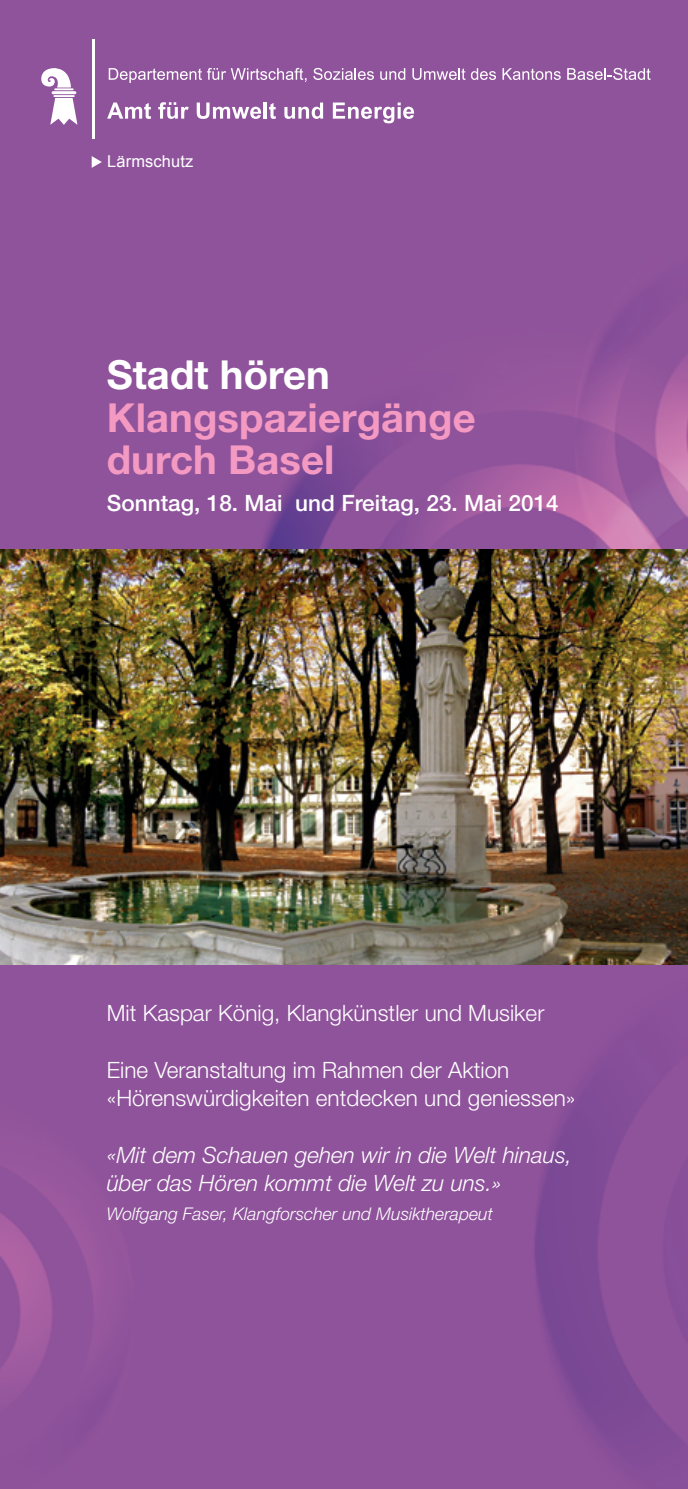
<style>
.page{position:relative;width:688px;height:1489px;background:#fff}
.page>*{position:absolute;margin:0;border:0;box-sizing:border-box;transform-origin:0 0}
.t1{font:700 40px/42.5px "Helvetica Neue";color:#f499c2}
.t2{font:700 40px "Helvetica Neue";color:#fff}
.t3{font:300 22.5px/28.2px "Helvetica Neue";color:#fff}
.t4{font:italic 300 22.5px/28.2px "Helvetica Neue";color:#fff}
.t5{font:500 22.5px "Helvetica Neue";color:#fff}
.t6{font:italic 300 17.5px "Helvetica Neue";color:#fff}
.t7{font:16.5px "Arial";letter-spacing:.01em;color:#fff}
</style>
<div class="page">
<img style="left:0;top:0;width:687px;height:1488px">
<svg style="left:109px;top:68px;width:197px;height:15px"></svg>
<svg style="left:313px;top:68px;width:61px;height:12px"></svg>
<svg style="left:380px;top:68px;width:25px;height:12px"></svg>
<svg style="left:412px;top:68px;width:84px;height:12px"></svg>
<svg style="left:502px;top:68px;width:58px;height:12px"></svg>
<svg style="left:567px;top:68px;width:83px;height:12px"></svg>
<svg style="left:107px;top:102px;width:44px;height:17px"></svg>
<svg style="left:158px;top:102px;width:31px;height:17px"></svg>
<svg style="left:197px;top:102px;width:64px;height:17px"></svg>
<hr style="left:264px;top:102px;width:3px;height:17px;background:#fff">
<svg style="left:269px;top:103px;width:7px;height:16px"></svg>
<svg style="left:284px;top:102px;width:39px;height:17px"></svg>
<svg style="left:333px;top:102px;width:81px;height:21px"></svg>
<svg style="left:41px;top:68px;width:36px;height:57px"></svg>
<hr style="left:92px;top:40px;width:2px;height:99px;background:#fff">
<svg style="left:92px;top:156px;width:10px;height:12px"></svg>
<img style="left:0;top:549px;width:687px;height:415px">
<p class="t7" style="left:107px;top:150px;width:88px">Lärmschutz</p>
<h1 class="t2" style="left:107px;top:350px;width:225px">Stadt hören</h1>
<h1 class="t1" style="left:107px;top:395px;width:370px">Klangspaziergänge durch Basel</h1>
<p class="t5" style="left:107px;top:489px;width:453px">Sonntag, 18. Mai und Freitag, 23. Mai 2014</p>
<p class="t3" style="left:107px;top:998px;width:439px">Mit Kaspar König, Klangkünstler und Musiker</p>
<p class="t3" style="left:107px;top:1055px;width:470px">Eine Veranstaltung im Rahmen der Aktion «Hörenswürdigkeiten entdecken und geniessen»</p>
<p class="t4" style="left:107px;top:1140px;width:467px">«Mit dem Schauen gehen wir in die Welt hinaus, über das Hören kommt die Welt zu uns.»</p>
<p class="t6" style="left:107px;top:1202px;width:387px">Wolfgang Faser, Klangforscher und Musiktherapeut</p>
</div>
